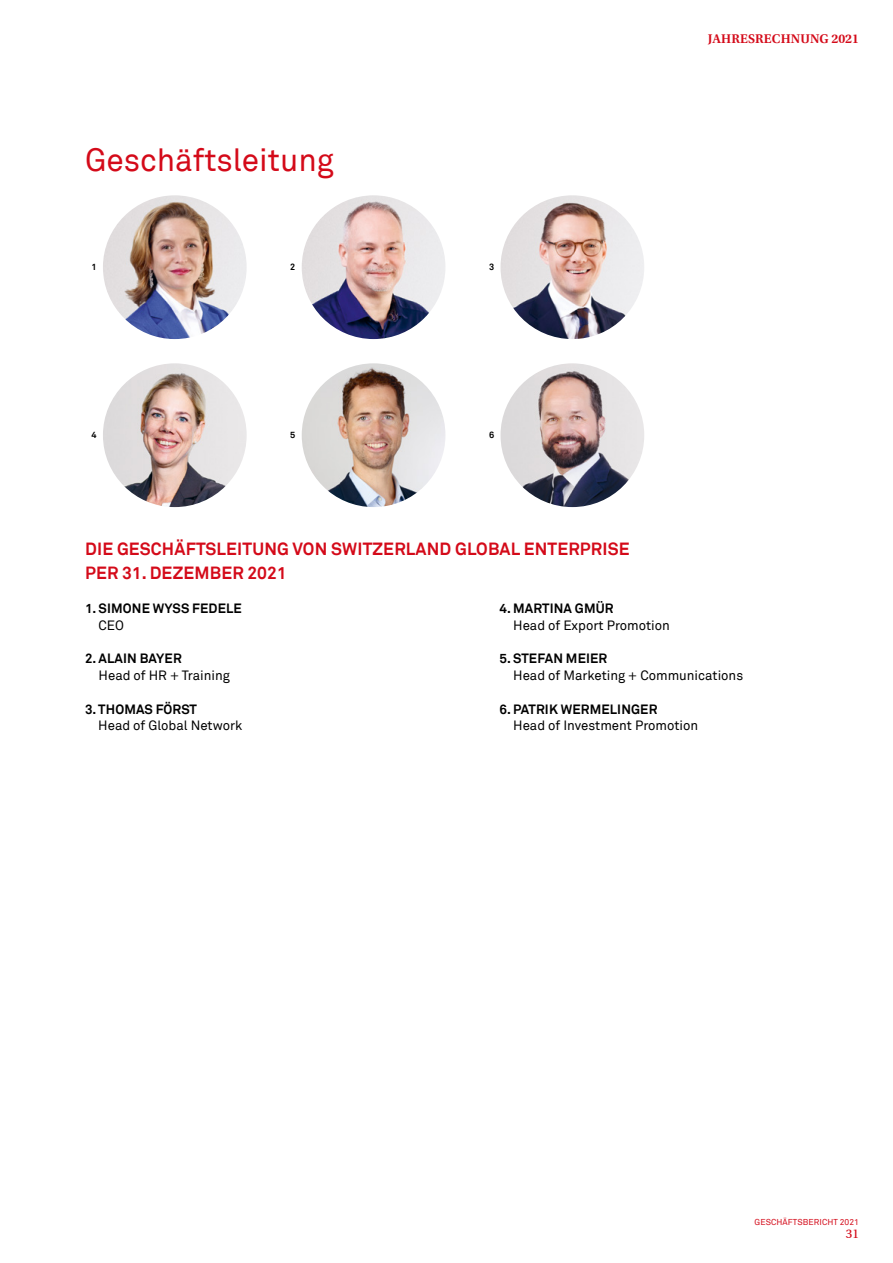
<style>
.page{position:relative;width:893px;height:1263px;background:#fff}
.page>*{position:absolute;margin:0;border:0;box-sizing:border-box;transform-origin:0 0}
.t1{font:31.5px "Akkurat S GE Regular";color:#d40a19}
.t2{font:17.25px/24px "Akkurat S GE Bold";letter-spacing:.01em;color:#d40a19}
.t3{font:13.2px "Akkurat S GE Regular";color:#000}
.t4{font:13.2px "Akkurat S GE Bold";letter-spacing:.01em;color:#000}
.t5{font:13.2px "Utopia S GE Semibold";letter-spacing:.01em;color:#d40a19}
.t6{font:13.2px "Utopia S GE Regular";color:#d40a19}
.t7{font:9px "Akkurat S GE Bold";color:#000}
.t8{font:8.4px "Akkurat S GE Regular";letter-spacing:.01em;color:#d40a19}
</style>
<div class="page">
<img style="left:103px;top:195px;width:144px;height:144px;border-radius:72px">
<img style="left:302px;top:195px;width:143px;height:144px;border-radius:72px">
<img style="left:500px;top:195px;width:144px;height:144px;border-radius:72px">
<img style="left:103px;top:363px;width:144px;height:144px;border-radius:72px">
<img style="left:302px;top:363px;width:143px;height:144px;border-radius:72px">
<img style="left:500px;top:363px;width:144px;height:144px;border-radius:72px">
<h1 class="t1" style="left:85px;top:138px;width:250px">Geschäftsleitung</h1>
<p class="t7" style="left:290px;top:261px;width:7px">2</p>
<p class="t7" style="left:91px;top:261px;width:7px">1</p>
<p class="t7" style="left:489px;top:261px;width:7px">3</p>
<p class="t7" style="left:91px;top:428px;width:7px">4</p>
<p class="t7" style="left:290px;top:428px;width:7px">5</p>
<p class="t7" style="left:489px;top:428px;width:7px">6</p>
<p class="t5" style="left:708px;top:29px;width:153px">JAHRESRECHNUNG 2021</p>
<h2 class="t2" style="left:85px;top:536px;width:546px">DIE GESCHÄFTSLEITUNG VON SWITZERLAND GLOBAL ENTERPRISE<br>PER 31. DEZEMBER 2021</h2>
<p class="t4" style="left:85px;top:598px;width:158px">1. SIMONE WYSS FEDELE</p>
<p class="t3" style="left:99px;top:615px;width:27px">CEO</p>
<p class="t4" style="left:85px;top:649px;width:98px">2. ALAIN BAYER</p>
<p class="t3" style="left:99px;top:666px;width:133px">Head of HR + Training</p>
<p class="t4" style="left:85px;top:699px;width:114px">3. THOMAS FÖRST</p>
<p class="t3" style="left:98px;top:716px;width:146px">Head of Global Network</p>
<p class="t4" style="left:500px;top:598px;width:115px">4. MARTINA GMÜR</p>
<p class="t3" style="left:513px;top:615px;width:158px">Head of Export Promotion</p>
<p class="t4" style="left:500px;top:649px;width:109px">5. STEFAN MEIER</p>
<p class="t3" style="left:513px;top:666px;width:232px">Head of Marketing + Communications</p>
<p class="t4" style="left:500px;top:699px;width:159px">6. PATRIK WERMELINGER</p>
<p class="t3" style="left:513px;top:716px;width:186px">Head of Investment Promotion</p>
<p class="t8" style="left:755px;top:1216px;width:106px">GESCHÄFTSBERICHT 2021</p>
<p class="t6" style="left:846px;top:1224px;width:15px">31</p>
</div>
